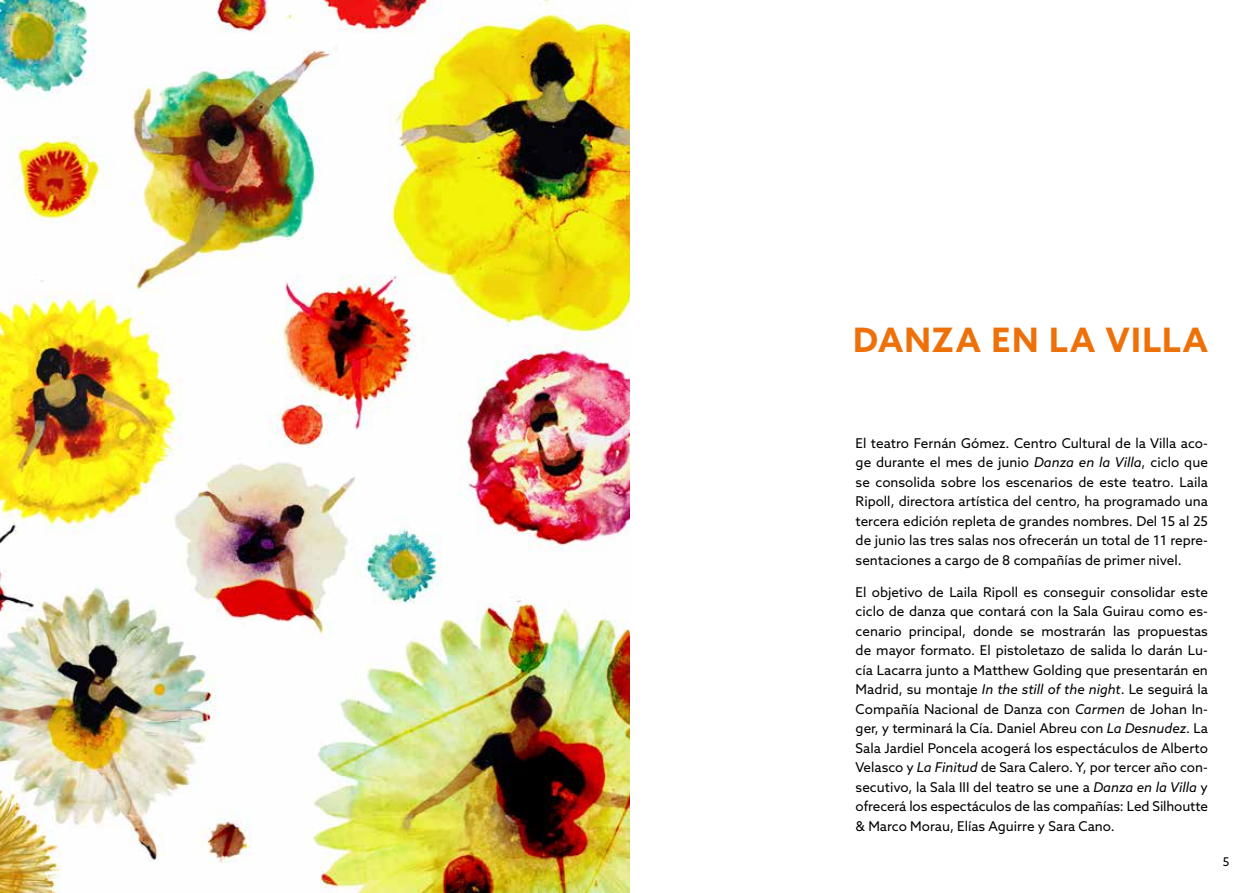
<style>
.page{position:relative;width:1259px;height:893px;background:#fff}
.page>*{position:absolute;margin:0;border:0;box-sizing:border-box;transform-origin:0 0}
.t1{font:700 33.6px "Azo Sans";letter-spacing:.04em;color:#ed7009}
.t2{font:13.5px/19.5px "Azo Sans";color:#000;text-align:justify}
.t3{font:12px "Azo Sans";color:#000}
.s1{font-style:italic}
</style>
<div class="page">
<img style="left:0;top:0;width:629px;height:893px">
<h1 class="t1" style="left:853px;top:318px;width:356px">DANZA EN LA VILLA</h1>
<p class="t2" style="left:855px;top:433px;width:354px">El teatro Fernán Gómez. Centro Cultural de la Villa aco&shy;ge durante el mes de junio <span class="s1">Danza en la Villa</span>, ciclo que se consolida sobre los escenarios de este teatro. Laila Ripoll, directora artística del centro, ha programado una tercera edición repleta de grandes nombres. Del 15 al 25 de junio las tres salas nos ofrecerán un total de 11 repre&shy;sentaciones a cargo de 8 compañías de primer nivel.</p>
<p class="t2" style="left:855px;top:582px;width:354px">El objetivo de Laila Ripoll es conseguir consolidar este ciclo de danza que contará con la Sala Guirau como es&shy;cenario principal, donde se mostrarán las propuestas de mayor formato. El pistoletazo de salida lo darán Lu&shy;cía Lacarra junto a Matthew Golding que presentarán en Madrid, su montaje <span class="s1">In the still of the night</span>. Le seguirá la Compañía Nacional de Danza con <span class="s1">Carmen</span> de Johan In&shy;ger, y terminará la Cía. Daniel Abreu con <span class="s1">La Desnudez</span>. La Sala Jardiel Poncela acogerá los espectáculos de Alberto Velasco y <span class="s1">La Finitud</span> de Sara Calero. Y, por tercer año con&shy;secutivo, la Sala III del teatro se une a <span class="s1">Danza en la Villa</span> y ofrecerá los espectáculos de las compañías: Led Silhoutte &amp; Marco Morau, Elías Aguirre y Sara Cano.</p>
<p class="t3" style="left:1222px;top:854px;width:8px">5</p>
</div>
